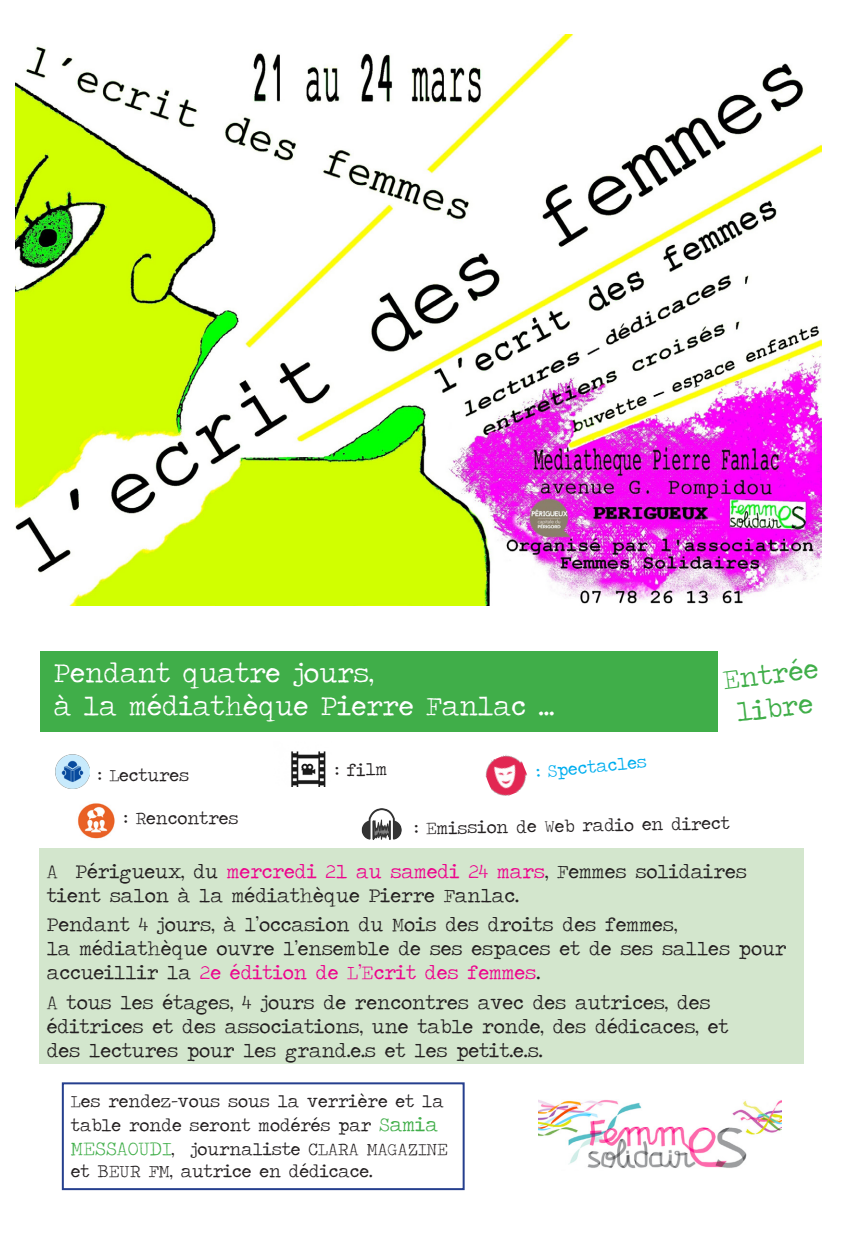
<style>
.page{position:relative;width:851px;height:1248px;background:#fff}
.page>*{position:absolute;margin:0;border:0;box-sizing:border-box;transform-origin:0 0}
.t1{font:28px/33.6px "Traveling Typewriter";color:#fff}
.t2{font:28px/33.6px "Traveling Typewriter";color:#40ae49;text-align:center}
.t3{font:20px/24px "Traveling Typewriter";color:#231f20}
.t4{font:18px/24px "Traveling Typewriter";color:#231f20}
.t5{font:18px "Traveling Typewriter";color:#00aeef}
.s1{color:#ed028c}
.s2{font-size:20px;color:#40ae49}
</style>
<div class="page">
<img style="left:16px;top:34px;width:805px;height:571px">
<div style="left:40px;top:651px;width:677px;height:80px;background:#40ae49"></div>
<div style="left:40px;top:848px;width:764px;height:215px;background:#d3e6cd"></div>
<img style="left:78px;top:803px;width:37px;height:36px">
<img style="left:485px;top:755px;width:42px;height:41px">
<img style="left:55px;top:754px;width:35px;height:34px">
<img style="left:361px;top:808px;width:41px;height:32px">
<img style="left:291px;top:751px;width:35px;height:35px">
<div style="left:62px;top:1082px;width:402px;height:107px;border:2px solid #253f8e"></div>
<img style="left:539px;top:1100px;width:242px;height:69px">
<h1 class="t1" style="left:54px;top:655px;width:502px">Pendant quatre jours,<br>à la médiathèque Pierre Fanlac ...</h1>
<p class="t4" style="left:98px;top:762px;width:93px">: Lectures</p>
<p class="t4" style="left:335px;top:757px;width:53px;rotate:-1deg">: film</p>
<p class="t5" style="left:535px;top:759px;width:112px;rotate:-5deg">: Spectacles</p>
<h1 class="t2" style="left:720px;top:663px;width:97px;rotate:-7deg">Entrée libre</h1>
<p class="t4" style="left:124px;top:805px;width:116px">: Rencontres</p>
<p class="t3" style="left:47px;top:858px;width:701px">A Périgueux, du <span class="s1">mercredi 21 au samedi 24 mars</span>, Femmes solidaires tient salon à la médiathèque Pierre Fanlac.</p>
<p class="t3" style="left:47px;top:912px;width:741px">Pendant 4 jours, à l’occasion du Mois des droits des femmes,<br>la médiathèque ouvre l’ensemble de ses espaces et de ses salles pour accueillir la <span class="s1">2e édition de L’Ecrit des femmes</span>.</p>
<p class="t3" style="left:47px;top:990px;width:683px">A tous les étages, 4 jours de rencontres avec des autrices, des éditrices et des associations, une table ronde, des dédicaces, et des lectures pour les grand.e.s et les petit.e.s.</p>
<p class="t4" style="left:71px;top:1089px;width:379px">Les rendez-vous sous la verrière et la table ronde seront modérés par <span class="s2">Samia<br>MESSAOUDI</span>, journaliste CLARA MAGAZINE</p>
<p class="t4" style="left:71px;top:1158px;width:303px">et BEUR FM, autrice en dédicace.</p>
<p class="t4" style="left:414px;top:816px;width:316px;rotate:-1deg">: Emission de Web radio en direct</p>
</div>
